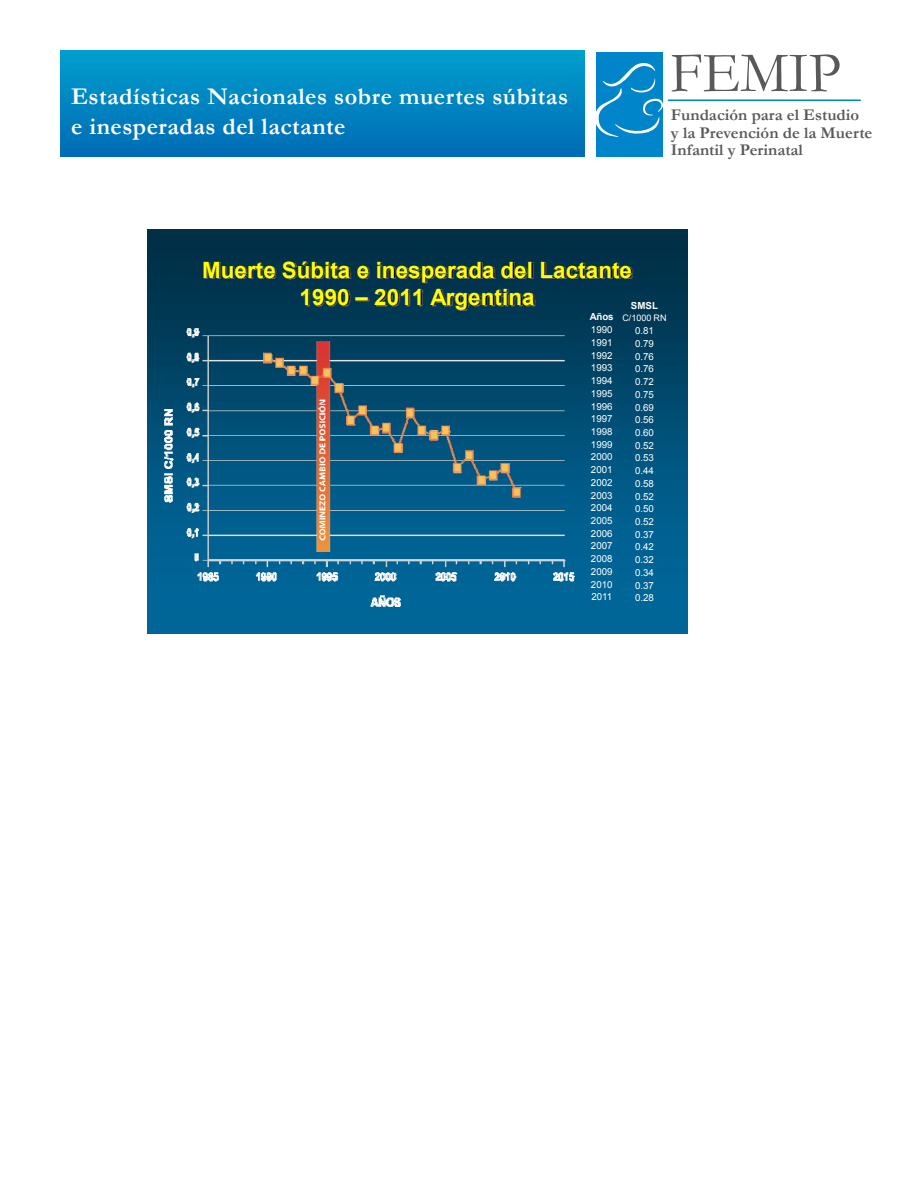
<style>
.page{position:relative;width:918px;height:1188px;background:#fff}
.page>*{position:absolute;margin:0;border:0;box-sizing:border-box;transform-origin:0 0}
.t1{font:57.6px "Garamond";color:#58595b}
.t2{font:700 24.15px/30.3px "Garamond";letter-spacing:.02em;color:#fff}
.t3{font:700 22.5px/27px "Arial";color:#ff0;text-align:center}
.t4{font:700 16.5px/17.4px "Garamond";color:#58595b}
.t5{font:9.75px/12.8px "Arial";color:#fff;text-align:justify}
.t6{font:700 9.75px "Arial";color:#fff}
.t7{font:9px "Arial";letter-spacing:.005em;color:#fff}
</style>
<div class="page">
<img style="left:147px;top:229px;width:540px;height:404px">
<img style="left:203px;top:261px;width:432px;height:52px">
<img style="left:163px;top:327px;width:413px;height:282px">
<div style="left:596px;top:52px;width:67px;height:105px;background:#0085cb"></div>
<svg style="left:596px;top:63px;width:67px;height:74px"></svg>
<hr style="left:668px;top:99px;width:193px;height:2px;background:#0085cb">
<div style="left:61px;top:51px;width:524px;height:105px;background:linear-gradient(to bottom,#009ecd,#006cb5)"></div>
<h2 class="t2" style="left:71px;top:81px;width:499px">Estadísticas Nacionales sobre muertes súbitas e inesperadas del lactante</h2>
<h1 class="t1" style="left:670px;top:34px;width:173px">FEMIP</h1>
<h3 class="t4" style="left:671px;top:106px;width:203px">Fundación para el Estudio<br>y la Prevención de la Muerte<br>Infantil y Perinatal</h3>
<h3 class="t3" style="left:202px;top:257px;width:432px">Muerte Súbita e inesperada del Lactante<br>1990 – 2011 Argentina</h3>
<p class="t6" style="left:590px;top:311px;width:25px">Años</p>
<p class="t5" style="left:591px;top:324px;width:23px">1990<br>1991<br>1992<br>1993<br>1994<br>1995<br>1996<br>1997<br>1998<br>1999<br>2000<br>2001<br>2002<br>2003<br>2004<br>2005<br>2006<br>2007<br>2008<br>2009<br>2010<br>2011</p>
<p class="t6" style="left:631px;top:299px;width:29px">SMSL</p>
<p class="t7" style="left:622px;top:312px;width:46px">C/1000 RN</p>
<p class="t5" style="left:635px;top:325px;width:20px">0.81<br>0.79<br>0.76<br>0.76<br>0.72<br>0.75<br>0.69<br>0.56<br>0.60<br>0.52<br>0.53<br>0.44<br>0.58<br>0.52<br>0.50<br>0.52<br>0.37<br>0.42<br>0.32<br>0.34<br>0.37<br>0.28</p>
</div>
